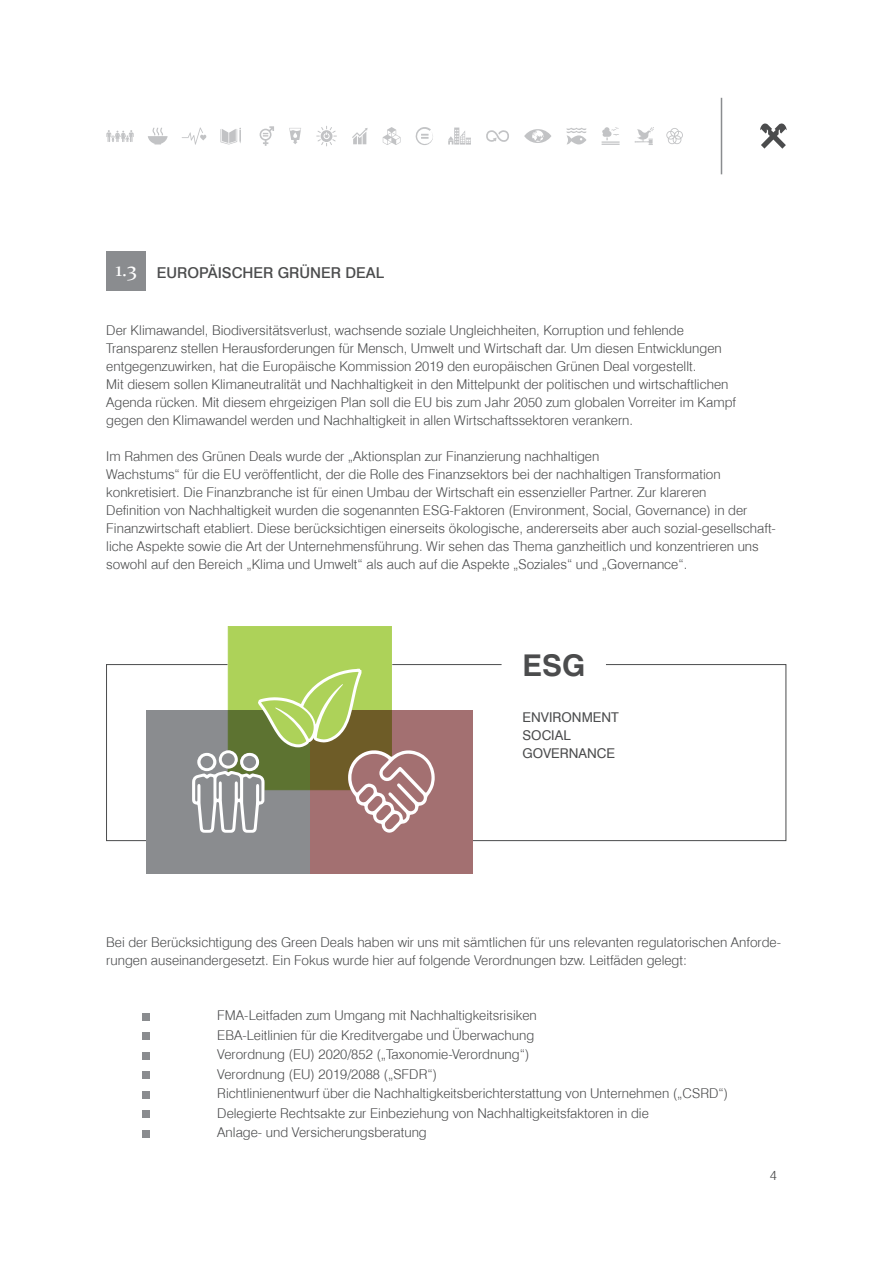
<style>
.page{position:relative;width:893px;height:1263px;background:#fff}
.page>*{position:absolute;margin:0;border:0;box-sizing:border-box;transform-origin:0 0}
.t1{font:700 30px "Swiss 721 TL";color:#4b4c4d}
.t2{font:500 15px "Swiss 721 TL";color:#4b4c4d}
.t3{font:300 13.5px/18px "Swiss 721 TL";color:#4b4c4d}
.t4{font:13.5px/18px "Swiss 721 TL";color:#4b4c4d}
.s1{font-family:"Constantia";font-weight:400;font-size:21px;color:#fff}
</style>
<div class="page">
<svg style="left:106px;top:664px;width:680px;height:177px"></svg>
<svg style="left:666px;top:128px;width:17px;height:16px"></svg>
<svg style="left:415px;top:127px;width:18px;height:18px"></svg>
<svg style="left:567px;top:128px;width:19px;height:16px"></svg>
<svg style="left:602px;top:127px;width:18px;height:18px"></svg>
<svg style="left:448px;top:128px;width:23px;height:17px"></svg>
<svg style="left:635px;top:127px;width:19px;height:18px"></svg>
<svg style="left:486px;top:130px;width:23px;height:12px"></svg>
<svg style="left:524px;top:129px;width:27px;height:14px"></svg>
<svg style="left:106px;top:130px;width:28px;height:12px"></svg>
<svg style="left:148px;top:128px;width:20px;height:16px"></svg>
<svg style="left:182px;top:127px;width:24px;height:18px"></svg>
<svg style="left:220px;top:128px;width:21px;height:16px"></svg>
<svg style="left:260px;top:126px;width:14px;height:20px"></svg>
<svg style="left:316px;top:126px;width:21px;height:20px"></svg>
<svg style="left:383px;top:127px;width:17px;height:18px"></svg>
<svg style="left:289px;top:128px;width:12px;height:16px"></svg>
<svg style="left:352px;top:128px;width:16px;height:16px"></svg>
<hr style="left:721px;top:98px;width:1px;height:76px;background:#8a8c8f">
<svg style="left:760px;top:123px;width:27px;height:26px"></svg>
<div style="left:310px;top:710px;width:163px;height:163px;background:#a37071"></div>
<div style="left:147px;top:710px;width:163px;height:163px;background:#8a8c8f"></div>
<div style="left:228px;top:626px;width:164px;height:164px;background:#add259"></div>
<svg style="left:192px;top:639px;width:243px;height:194px"></svg>
<hr style="left:392px;top:664px;width:110px;height:1px;background:#4b4c4d">
<div style="left:106px;top:252px;width:40px;height:39px;background:#8a8c8f"></div>
<div style="left:142px;top:1013px;width:8px;height:7px;background:#8a8c8f"></div>
<div style="left:142px;top:1033px;width:8px;height:7px;background:#8a8c8f"></div>
<div style="left:142px;top:1052px;width:8px;height:7px;background:#8a8c8f"></div>
<div style="left:142px;top:1072px;width:8px;height:7px;background:#8a8c8f"></div>
<div style="left:142px;top:1091px;width:8px;height:7px;background:#8a8c8f"></div>
<div style="left:142px;top:1111px;width:8px;height:7px;background:#8a8c8f"></div>
<div style="left:142px;top:1130px;width:8px;height:7px;background:#8a8c8f"></div>
<p class="t2" style="left:115px;top:263px;width:270px"><span class="s1">1.3</span> EUROPÄISCHER GRÜNER DEAL</p>
<p class="t3" style="left:106px;top:320px;width:631px">Der Klimawandel, Biodiversitätsverlust, wachsende soziale Ungleichheiten, Korruption und fehlende Transparenz stellen Herausforderungen für Mensch, Umwelt und Wirtschaft dar. Um diesen Entwicklungen entgegenzuwirken, hat die Europäische Kommission 2019 den europäischen Grünen Deal vorgestellt.<br>Mit diesem sollen Klimaneutralität und Nachhaltigkeit in den Mittelpunkt der politischen und wirtschaftlichen Agenda rücken. Mit diesem ehrgeizigen Plan soll die EU bis zum Jahr 2050 zum globalen Vorreiter im Kampf gegen den Klimawandel werden und Nachhaltigkeit in allen Wirtschaftssektoren verankern.</p>
<p class="t3" style="left:106px;top:446px;width:671px">Im Rahmen des Grünen Deals wurde der „Aktionsplan zur Finanzierung nachhaltigen<br>Wachstums“ für die EU veröffentlicht, der die Rolle des Finanzsektors bei der nachhaltigen Transformation konkretisiert. Die Finanzbranche ist für einen Umbau der Wirtschaft ein essenzieller Partner. Zur klareren<br>Definition von Nachhaltigkeit wurden die sogenannten ESG-Faktoren (Environment, Social, Governance) in der Finanzwirtschaft etabliert. Diese berücksichtigen einerseits ökologische, andererseits aber auch sozial-gesellschaft&shy;liche Aspekte sowie die Art der Unternehmensführung. Wir sehen das Thema ganzheitlich und konzentrieren uns sowohl auf den Bereich „Klima und Umwelt“ als auch auf die Aspekte „Soziales“ und „Governance“.</p>
<h1 class="t1" style="left:522px;top:645px;width:64px">ESG</h1>
<p class="t4" style="left:522px;top:708px;width:98px">ENVIRONMENT<br>SOCIAL<br>GOVERNANCE</p>
<p class="t3" style="left:106px;top:932px;width:676px">Bei der Berücksichtigung des Green Deals haben wir uns mit sämtlichen für uns relevanten regulatorischen Anforde&shy;rungen auseinandergesetzt. Ein Fokus wurde hier auf folgende Verordnungen bzw. Leitfäden gelegt:</p>
<p class="t3" style="left:217px;top:1005px;width:513px;line-height:19.5px">FMA-Leitfaden zum Umgang mit Nachhaltigkeitsrisiken<br>EBA-Leitlinien für die Kreditvergabe und Überwachung<br>Verordnung (EU) 2020/852 („Taxonomie-Verordnung“)<br>Verordnung (EU) 2019/2088 („SFDR“)<br>Richtlinienentwurf über die Nachhaltigkeitsberichterstattung von Unternehmen („CSRD“)<br>Delegierte Rechtsakte zur Einbeziehung von Nachhaltigkeitsfaktoren in die<br>Anlage- und Versicherungsberatung</p>
<p class="t3" style="left:770px;top:1165px;width:9px">4</p>
</div>
